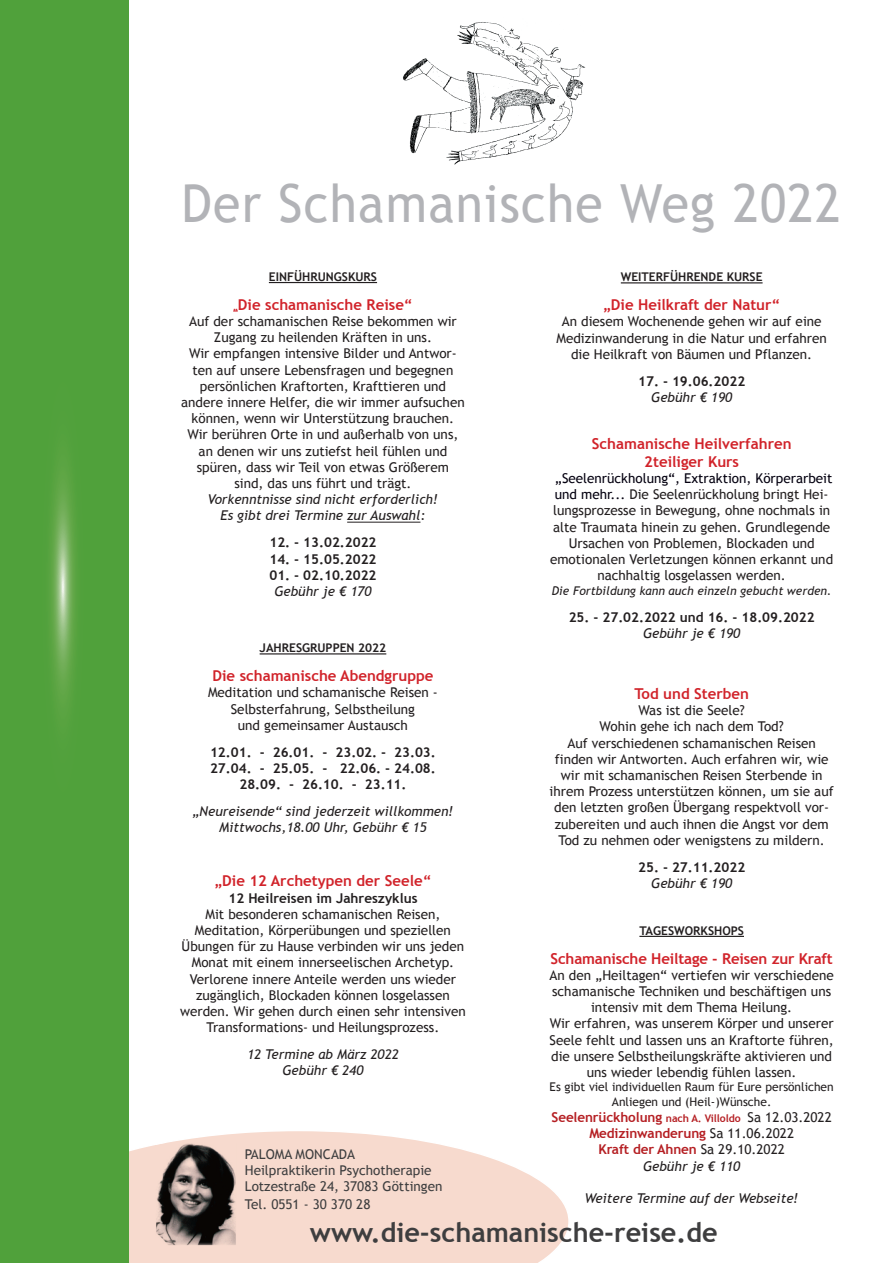
<style>
.page{position:relative;width:893px;height:1263px;background:#fff}
.page>*{position:absolute;margin:0;border:0;box-sizing:border-box;transform-origin:0 0}
.t1{font:52.5px "Trebuchet MS";letter-spacing:.025em;color:#b2b3b7;scale:.95 1}
.t2{font:700 27px "Trebuchet MS";color:#3e3e3f}
.t3{font:700 15px/18px "Trebuchet MS";color:#d1232a;text-align:center}
.t4{font:13.5px/16.2px "Trebuchet MS";color:#231f20;text-align:center}
.t5{font:italic 13.5px/16.2px "Trebuchet MS";color:#231f20;text-align:center}
.t6{font:700 13.5px/16.2px "Trebuchet MS";color:#231f20;text-align:center}
.t7{font:700 13.5px/16.2px "Trebuchet MS";letter-spacing:-.01em;color:#b51f23;text-align:center}
.t8{font:13.5px/16.2px "Trebuchet MS";color:#3e3e3f}
.t9{font:12px/14.4px "Trebuchet MS";color:#231f20;text-align:center}
.t10{font:700 12px "Trebuchet MS";color:#231f20}
.t11{font:italic 12px "Trebuchet MS";color:#231f20}
.s1{font-size:9px}
.s2{color:#040010}
.s3{font-size:10.5px}
.s4{font-weight:400;color:#231f20}
.s5{font-weight:400;font-style:italic;color:#231f20}
</style>
<div class="page">
<svg style="left:129px;top:1131px;width:440px;height:132px;background:#f8ded4"></svg>
<img style="left:403px;top:22px;width:183px;height:143px">
<hr style="left:269px;top:282px;width:108px;height:1px;background:#231f20">
<hr style="left:347px;top:522px;width:73px;height:1px;background:#231f20">
<hr style="left:260px;top:653px;width:126px;height:1px;background:#231f20">
<img style="left:156px;top:1143px;width:80px;height:102px">
<svg style="left:156px;top:1143px;width:10px;height:2px"></svg>
<div style="left:0;top:0;width:129px;height:1263px;background:#50a13b"></div>
<hr style="left:621px;top:282px;width:142px;height:1px;background:#231f20">
<hr style="left:639px;top:936px;width:105px;height:1px;background:#231f20">
<h1 class="t1" style="left:181px;top:172px;width:696px">Der Schamanische Weg 2022</h1>
<p class="t10" style="left:269px;top:269px;width:110px">EINFÜHRUNGSKURS</p>
<p class="t3" style="left:233px;top:295px;width:181px"><span class="s1">„</span>Die schamanische Reise“</p>
<p class="t4" style="left:181px;top:313px;width:285px">Auf der schamanischen Reise bekommen wir Zugang zu heilenden Kräften in uns.<br>Wir empfangen intensive Bilder und Antwor&shy;ten auf unsere Lebensfragen und begegnen persönlichen Kraftorten, Krafttieren und andere innere Helfer, die wir immer aufsuchen können, wenn wir Unterstützung brauchen.<br>Wir berühren Orte in und außerhalb von uns, an denen wir uns zutiefst heil fühlen und spüren, dass wir Teil von etwas Größerem sind, das uns führt und trägt.</p>
<p class="t5" style="left:208px;top:491px;width:232px">Vorkenntnisse sind nicht erforderlich!<br>Es gibt drei Termine zur Auswahl:</p>
<p class="t6" style="left:269px;top:534px;width:109px">12. - 13.02.2022</p>
<p class="t6" style="left:269px;top:551px;width:109px">14. - 15.05.2022</p>
<p class="t6" style="left:269px;top:567px;width:109px">01. - 02.10.2022</p>
<p class="t5" style="left:274px;top:583px;width:99px">Gebühr je € 170</p>
<p class="t10" style="left:621px;top:270px;width:143px">WEITERFÜHRENDE KURSE</p>
<p class="t3" style="left:603px;top:296px;width:179px">„Die Heilkraft der Natur“</p>
<p class="t4" style="left:556px;top:314px;width:272px">An diesem Wochenende gehen wir auf eine<br>Medizinwanderung in die Natur und erfahren die Heilkraft von Bäumen und Pflanzen.</p>
<p class="t6" style="left:638px;top:373px;width:109px">17. - 19.06.2022</p>
<p class="t5" style="left:651px;top:389px;width:82px">Gebühr € 190</p>
<p class="t3" style="left:592px;top:434px;width:201px">Schamanische Heilverfahren<br>2teiliger Kurs</p>
<p class="t4" style="left:550px;top:470px;width:285px"><span class="s2">„Seelenrückholung“, Extraktion, Körperarbeit und mehr...</span> Die Seelenrückholung bringt Hei&shy;lungsprozesse in Bewegung, ohne nochmals in alte Traumata hinein zu gehen. Grundlegende Ursachen von Problemen, Blockaden und emotionalen Verletzungen können erkannt und nachhaltig losgelassen werden.</p>
<p class="t11" style="left:552px;top:583px;width:281px">Die Fortbildung kann auch einzeln gebucht werden.</p>
<p class="t6" style="left:569px;top:609px;width:248px">25. - 27.02.2022 und 16. - 18.09.2022</p>
<p class="t5" style="left:643px;top:625px;width:99px">Gebühr je € 190</p>
<p class="t10" style="left:260px;top:641px;width:128px">JAHRESGRUPPEN 2022</p>
<p class="t3" style="left:212px;top:667px;width:223px">Die schamanische Abendgruppe</p>
<p class="t4" style="left:208px;top:685px;width:231px">Meditation und schamanische Reisen -<br>Selbsterfahrung, Selbstheilung<br>und gemeinsamer Austausch</p>
<p class="t6" style="left:210px;top:744px;width:227px">12.01. - 26.01. - 23.02. - 23.03.<br>27.04. - 25.05. - 22.06. - 24.08.<br>28.09. - 26.10. - 23.11.</p>
<p class="t5" style="left:192px;top:803px;width:263px">„Neureisende“ sind jederzeit willkommen!<br>Mittwochs,18.00 Uhr, Gebühr € 15</p>
<p class="t3" style="left:634px;top:685px;width:116px">Tod und Sterben</p>
<p class="t4" style="left:550px;top:702px;width:286px">Was ist die Seele?<br>Wohin gehe ich nach dem Tod?<br>Auf verschiedenen schamanischen Reisen finden wir Antworten. Auch erfahren wir, wie wir mit schamanischen Reisen Sterbende in ihrem Prozess unterstützen können, um sie auf den letzten großen Übergang respektvoll vor&shy;zubereiten und auch ihnen die Angst vor dem Tod zu nehmen oder wenigstens zu mildern.</p>
<p class="t6" style="left:638px;top:859px;width:109px">25. - 27.11.2022</p>
<p class="t5" style="left:651px;top:875px;width:82px">Gebühr € 190</p>
<p class="t10" style="left:639px;top:923px;width:106px">TAGESWORKSHOPS</p>
<p class="t3" style="left:551px;top:949px;width:284px">Schamanische Heiltage - Reisen zur Kraft</p>
<p class="t4" style="left:549px;top:967px;width:286px">An den „Heiltagen“ vertiefen wir verschiedene schamanische Techniken und beschäftigen uns intensiv mit dem Thema Heilung.<br>Wir erfahren, was unserem Körper und unserer Seele fehlt und lassen uns an Kraftorte führen, die unsere Selbstheilungskräfte aktivieren und uns wieder lebendig fühlen lassen.</p>
<p class="t9" style="left:550px;top:1080px;width:286px">Es gibt viel individuellen Raum für Eure persönlichen<br>Anliegen und (Heil-)Wünsche.</p>
<p class="t7" style="left:552px;top:1109px;width:282px">Seelenrückholung <span class="s3">nach A. Villoldo</span> <span class="s4">Sa 12.03.2022<br></span>Medizinwanderung <span class="s4">Sa 11.06.2022<br></span>Kraft der Ahnen <span class="s4">Sa 29.10.2022<br></span><span class="s5">Gebühr je € 110</span></p>
<p class="t5" style="left:585px;top:1190px;width:215px">Weitere Termine auf der Webseite!</p>
<p class="t3" style="left:214px;top:872px;width:219px">„Die 12 Archetypen der Seele“</p>
<p class="t6" style="left:228px;top:890px;width:190px">12 Heilreisen im Jahreszyklus</p>
<p class="t4" style="left:180px;top:906px;width:287px">Mit besonderen schamanischen Reisen, Meditation, Körperübungen und speziellen Übungen für zu Hause verbinden wir uns jeden Monat mit einem innerseelischen Archetyp.<br>Verlorene innere Anteile werden uns wieder zugänglich, Blockaden können losgelassen werden. Wir gehen durch einen sehr intensiven Transformations- und Heilungsprozess.</p>
<p class="t5" style="left:247px;top:1046px;width:153px">12 Termine ab März 2022<br>Gebühr € 240</p>
<p class="t8" style="left:245px;top:1146px;width:199px">PALOMA MONCADA<br>Heilpraktikerin Psychotherapie<br>Lotzestraße 24, 37083 Göttingen</p>
<p class="t8" style="left:245px;top:1197px;width:127px">Tel. 0551 - 30 370 28</p>
<h2 class="t2" style="left:310px;top:1215px;width:409px">www.die-schamanische-reise.de</h2>
</div>
